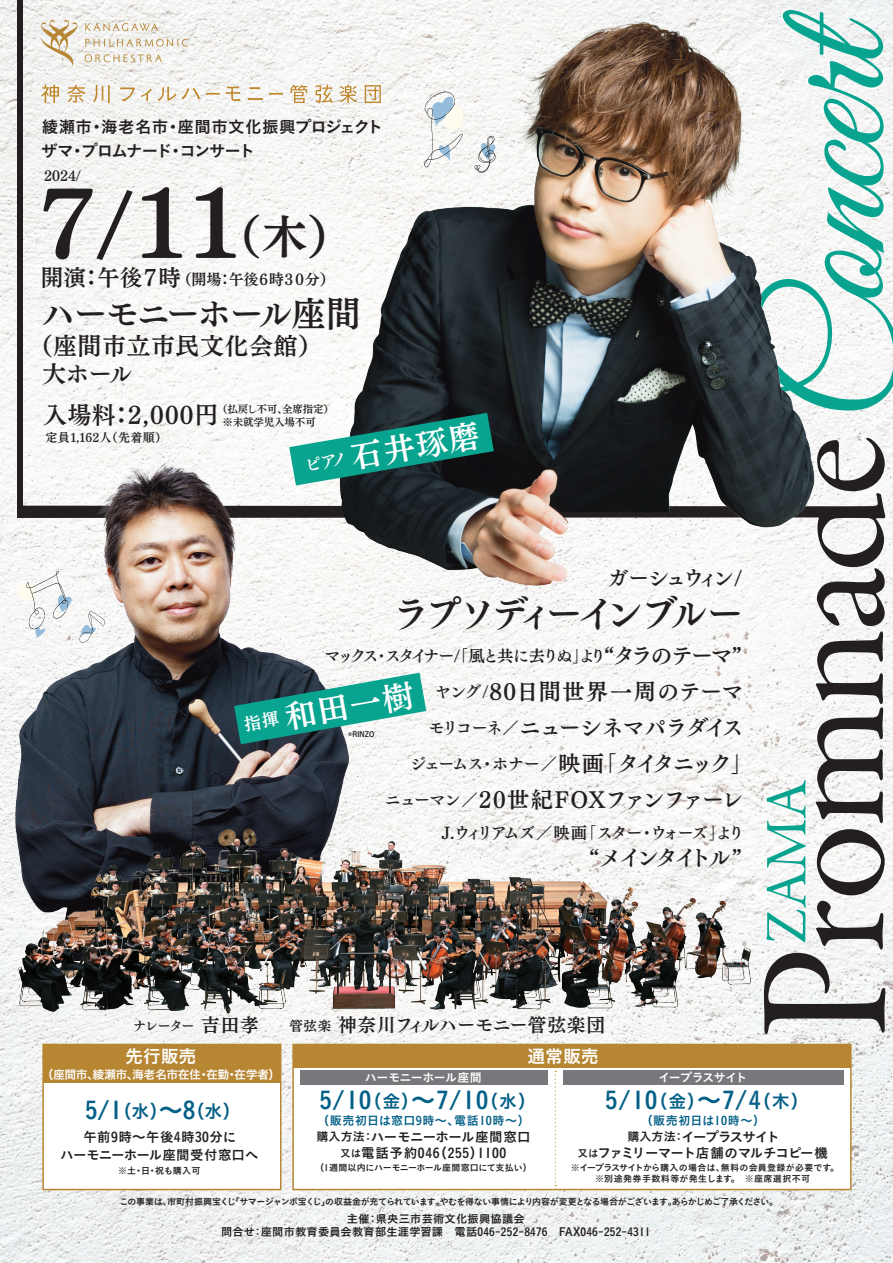
<style>
.page{position:relative;width:893px;height:1263px;background:#fff}
.page>*{position:absolute;margin:0;border:0;box-sizing:border-box;transform-origin:0 0}
.t1{font:92.25px "Telop Min Pro B";color:#231f20;scale:1.1 1}
.t2{font:37.5px "Telop Min Pro B";letter-spacing:-.15em;color:#231f20}
.t3{font:34.5px "Telop Min Pro B";letter-spacing:-.08em;color:#231f20}
.t4{font:31.65px "Telop Min Pro B";color:#fff}
.t5{font:24px "Koburina Go Std N W6";color:#046087}
.t6{font:24px/28.5px "Telop Min Pro B";letter-spacing:.02em;color:#231f20}
.t7{font:22.2px/36px "Telop Min Pro B";letter-spacing:-.04em;color:#231f20}
.t8{font:22.2px "Telop Min Pro B";letter-spacing:-.02em;color:#231f20}
.t9{font:22.2px "Telop Min Pro B";letter-spacing:-.155em;color:#231f20}
.t10{font:21px "Telop Min Pro B";letter-spacing:-.16em;color:#231f20}
.t11{font:18.75px "Telop Min Pro B";letter-spacing:-.035em;color:#231f20}
.t12{font:18px "Koburina Go Std N W6";color:#046087}
.t13{font:18px "Koburina Go Std N W6";letter-spacing:-.01em;color:#fff}
.t14{font:16.5px/24px "Koburina Go Std N W6";letter-spacing:-.055em;color:#231f20}
.t15{font:16.35px "Telop Min Pro B";letter-spacing:-.17em;color:#231f20}
.t16{font:16.35px "Telop Min Pro B";letter-spacing:-.145em;color:#231f20}
.t17{font:16.35px "Telop Min Pro B";letter-spacing:-.095em;color:#231f20}
.t18{font:15px "Telop Min Pro B";letter-spacing:-.16em;color:#231f20}
.t19{font:13.95px "Telop Min Pro B";color:#231f20}
.t20{font:13.5px/16.5px "Koburina Go Std N W6";letter-spacing:.05em;color:#231f20;text-align:center}
.t21{font:13.5px/16.5px "Koburina Go Std N W6";letter-spacing:-.07em;color:#231f20;text-align:center}
.t22{font:13.5px/18px "Koburina Go Std N W6";letter-spacing:.03em;color:#231f20;text-align:center}
.t23{font:13.5px "Telop Min Pro B";letter-spacing:-.105em;color:#231f20}
.t24{font:12px "Koburina Go Std N W6";letter-spacing:-.05em;color:#fff}
.t25{font:12px "Koburina Go Std N W6";letter-spacing:.05em;color:#046087}
.t26{font:12px "Telop Min Pro B";letter-spacing:.025em;color:#231f20}
.t27{font:12px "Koburina Go Std N W6";letter-spacing:-.07em;color:#fff}
.t28{font:11.25px/13.5px "Koburina Go Std N W6";letter-spacing:.02em;color:#231f20;text-align:center}
.t29{font:10.5px/12.8px "Telop Min Pro B";letter-spacing:-.015em;color:#231f20}
.t30{font:9px "Koburina Go Std N W6";letter-spacing:-.065em;color:#231f20}
.t31{font:9px/11.2px "Koburina Go Std N W6";letter-spacing:.025em;color:#231f20;text-align:center}
.t32{font:9px "Koburina Go Std N W6";letter-spacing:-.03em;color:#231f20}
.t33{font:7.5px "Koburina Go Std N W6";color:#231f20}
.s1{font-size:87.6px}
.s2{font-size:46.2px}
.s3{font-size:22.5px}
.s4{font-size:22.2px}
.s5{font-size:16.35px}
.s6{font-size:18.75px}
.s7{font-size:13.5px}
.s8{font-size:24px}
.s9{font-size:20.4px}
.s10{font-size:18px}
.s11{font-size:12px}
.s12{font-size:10.2px}
</style>
<div class="page">
<img style="left:0;top:0;width:893px;height:1263px">
<div style="left:42px;top:1044px;width:239px;height:146px;background:#fff;border:2px solid #b68633"></div>
<div style="left:292px;top:1044px;width:560px;height:146px;background:#fff;border:2px solid #b68633"></div>
<div style="left:43px;top:1044px;width:238px;height:39px;background:#b68633"></div>
<div style="left:293px;top:1044px;width:558px;height:24px;background:#b68633"></div>
<div style="left:17px;top:0;width:6px;height:518px;background:#231f20"></div>
<svg style="left:776px;top:568px;width:109px;height:466px"></svg>
<svg style="left:827px;top:493px;width:58px;height:74px"></svg>
<svg style="left:827px;top:438px;width:58px;height:53px"></svg>
<svg style="left:749px;top:10px;width:144px;height:400px"></svg>
<img style="left:0;top:451px;width:324px;height:129px">
<img style="left:0;top:580px;width:776px;height:475px">
<div style="left:300px;top:1071px;width:248px;height:14px;background:#76787b"></div>
<div style="left:563px;top:1071px;width:280px;height:14px;background:#76787b"></div>
<svg style="left:555px;top:1071px;width:1px;height:115px"></svg>
<svg style="left:234px;top:673px;width:192px;height:71px"></svg>
<svg style="left:93px;top:85px;width:17px;height:18px"></svg>
<svg style="left:67px;top:85px;width:18px;height:18px"></svg>
<svg style="left:41px;top:85px;width:18px;height:18px"></svg>
<svg style="left:249px;top:87px;width:11px;height:2px"></svg>
<svg style="left:206px;top:93px;width:14px;height:2px"></svg>
<svg style="left:226px;top:87px;width:14px;height:14px"></svg>
<svg style="left:248px;top:98px;width:15px;height:2px"></svg>
<svg style="left:141px;top:89px;width:11px;height:12px"></svg>
<svg style="left:158px;top:87px;width:42px;height:14px"></svg>
<svg style="left:120px;top:87px;width:15px;height:15px"></svg>
<svg style="left:269px;top:93px;width:14px;height:2px"></svg>
<svg style="left:290px;top:84px;width:34px;height:19px"></svg>
<svg style="left:41px;top:20px;width:147px;height:46px"></svg>
<img style="left:324px;top:11px;width:503px;height:579px">
<svg style="left:289px;top:413px;width:205px;height:72px;background:#2f847a"></svg>
<h3 class="t14" style="left:41px;top:115px;width:343px">綾瀬市・海老名市・座間市文化振興プロジェクトザマ・プロムナード・コンサート</h3>
<h3 class="t19" style="left:44px;top:165px;width:38px">2024/</h3>
<h1 class="t1" style="left:39px;top:151px;width:288px">7<span class="s1">/</span>11<span class="s2">（木）</span></h1>
<h3 class="t18" style="left:41px;top:267px;width:296px"><span class="s3">開演：午後７時</span>（開場：午後６時３０分）</h3>
<h3 class="t3" style="left:41px;top:287px;width:321px">ハーモニーホール座間</h3>
<h3 class="t6" style="left:42px;top:331px;width:281px;text-indent:-13px">（座間市立市民文化会館）大ホール</h3>
<h3 class="t6" style="left:43px;top:400px;width:177px">入場料：2,000円</h3>
<p class="t29" style="left:222px;top:402px;width:113px;text-indent:-5px">（払戻し不可、全席指定）※未就学児入場不可</p>
<h3 class="t4" style="left:301px;top:441px;width:179px;rotate:-10deg"><sup>ピアノ</sup> 石井琢磨</h3>
<h3 class="t26" style="left:45px;top:428px;width:123px">定員1,162人（先着順）</h3>
<h3 class="t10" style="left:607px;top:562px;width:137px">ガーシュウィン/</h3>
<h2 class="t2" style="left:393px;top:584px;width:353px">ラプソディーインブルー</h2>
<h3 class="t15" style="left:324px;top:643px;width:419px">マックス･スタイナー/「風と共に去りぬ」より<span class="s4">“タラのテーマ”</span></h3>
<h3 class="t7" style="left:428px;top:673px;width:317px"><span class="s5">ヤング/</span>80日間世界一周のテーマ<span class="s5">モリコーネ／</span>ニューシネマパラダイス</h3>
<h3 class="t17" style="left:410px;top:751px;width:344px">ジェームス・ホナー／<span class="s4">映画「タイタニック」</span></h3>
<h3 class="t8" style="left:385px;top:782px;width:360px"><span class="s5">ニューマン／</span>20世紀FOXファンファーレ</h3>
<h3 class="t16" style="left:442px;top:820px;width:304px">J.ウィリアムズ／映画「スター・ウォーズ」より</h3>
<h3 class="t9" style="left:589px;top:841px;width:154px">“メインタイトル”</h3>
<h3 class="t4" style="left:240px;top:700px;width:173px;rotate:-10deg"><sup>指揮</sup> 和田一樹</h3>
<p class="t33" style="left:348px;top:728px;width:28px">©RINZO</p>
<h3 class="t23" style="left:133px;top:1015px;width:128px">ナレーター <span class="s6">吉田孝</span></h3>
<h3 class="t11" style="left:290px;top:1010px;width:317px"><span class="s7">管弦楽</span> 神奈川フィルハーモニー管弦楽団</h3>
<h3 class="t13" style="left:125px;top:1042px;width:73px">先行販売</h3>
<h3 class="t13" style="left:527px;top:1043px;width:73px">通常販売</h3>
<h3 class="t24" style="left:42px;top:1065px;width:240px">（座間市、綾瀬市、海老名市在住・在勤・在学者）</h3>
<h3 class="t12" style="left:86px;top:1097px;width:157px"><span class="s8">5</span><span class="s9">/</span><span class="s8">1</span>（水）<span class="s8">～8</span>（水）</h3>
<h3 class="t22" style="left:60px;top:1129px;width:200px">午前9時～午後4時30分に<br>ハーモニーホール座間受付窓口へ</h3>
<p class="t32" style="left:118px;top:1164px;width:84px">※土・日・祝も購入可</p>
<h3 class="t24" style="left:365px;top:1069px;width:119px">ハーモニーホール座間</h3>
<h3 class="t27" style="left:658px;top:1069px;width:90px">イープラスサイト</h3>
<h3 class="t5" style="left:320px;top:1081px;width:218px">5<span class="s9">/</span>10<span class="s10">（金）</span>～7<span class="s9">/</span>10<span class="s10">（水）</span></h3>
<h3 class="t20" style="left:317px;top:1128px;width:216px"><span class="s11">購入方法：</span>ハーモニーホール座間窓口<span class="s12">又は</span>電話予約046（255）1100</h3>
<p class="t32" style="left:315px;top:1160px;width:218px">（1週間以内にハーモニーホール座間窓口にて支払い）</p>
<h3 class="t25" style="left:317px;top:1111px;width:214px">（販売初日は窓口9時～、電話10時～）</h3>
<h3 class="t5" style="left:606px;top:1081px;width:205px">5<span class="s9">/</span>10<span class="s10">（金）</span>～7<span class="s9">/</span>4<span class="s10">（木）</span></h3>
<h3 class="t21" style="left:578px;top:1128px;width:252px"><span class="s11">購入方法：</span>イープラスサイト<br><span class="s12">又は</span>ファミリーマート店舗のマルチコピー機</h3>
<p class="t31" style="left:571px;top:1162px;width:270px">※イープラスサイトから購入の場合は、無料の会員登録が必要です。※別途発券手数料等が発生します。　※座席選択不可</p>
<h3 class="t25" style="left:641px;top:1111px;width:126px">（販売初日は10時～）</h3>
<p class="t30" style="left:119px;top:1195px;width:660px">この事業は、市町村振興宝くじ「サマージャンボ宝くじ」の収益金が充てられています。やむを得ない事情により内容が変更となる場合がございます。あらかじめご了承ください。</p>
<p class="t28" style="left:221px;top:1212px;width:431px">主催：県央三市芸術文化振興協議会<br>問合せ：座間市教育委員会教育部生涯学習課　電話046-252-8476　FAX046-252-4311</p>
</div>
